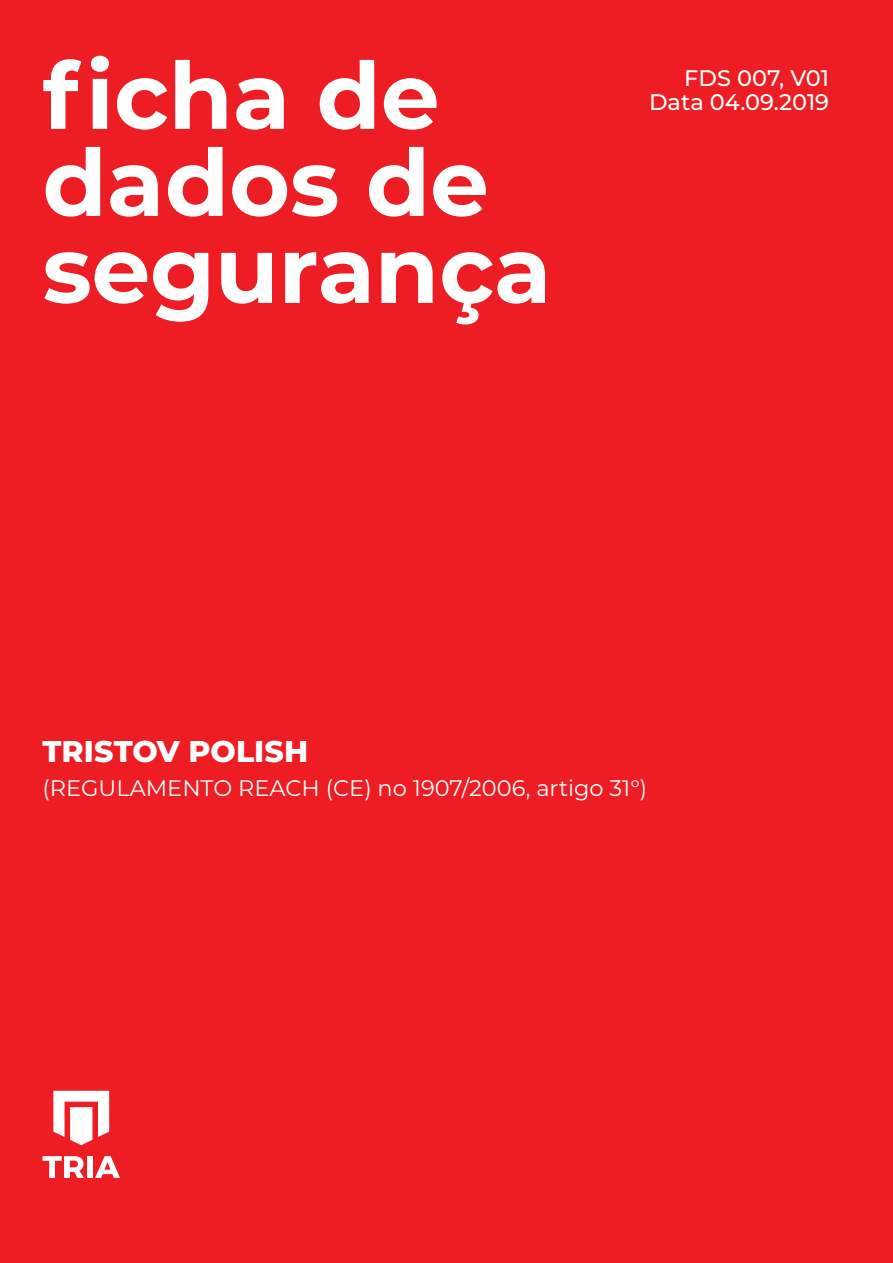
<style>
.page{position:relative;width:893px;height:1263px;background:#ee1d23}
.page>*{position:absolute;margin:0;border:0;box-sizing:border-box;transform-origin:0 0}
.t1{font:700 93px/87px "Montserrat";color:#fff}
.t2{font:800 30px "Montserrat";letter-spacing:.005em;color:#fff}
.t3{font:22.5px "Montserrat";color:#fff}
.t4{font:500 22.5px "Montserrat";color:#fff}
</style>
<div class="page">
<svg style="left:53px;top:1091px;width:56px;height:54px"></svg>
<svg style="left:43px;top:1156px;width:41px;height:22px"></svg>
<div style="left:87px;top:1156px;width:6px;height:22px;background:#fff"></div>
<svg style="left:95px;top:1156px;width:25px;height:22px"></svg>
<p class="t1" style="left:43px;top:48px;width:399px">ficha de</p>
<p class="t1" style="left:43px;top:135px;width:510px">dados de segurança</p>
<p class="t4" style="left:684px;top:62px;width:146px">FDS 007, V01</p>
<p class="t4" style="left:649px;top:86px;width:182px">Data 04.09.2019</p>
<p class="t2" style="left:43px;top:730px;width:267px">TRISTOV POLISH</p>
<p class="t3" style="left:43px;top:772px;width:606px">(REGULAMENTO REACH (CE) no 1907/2006, artigo 31°)</p>
</div>
